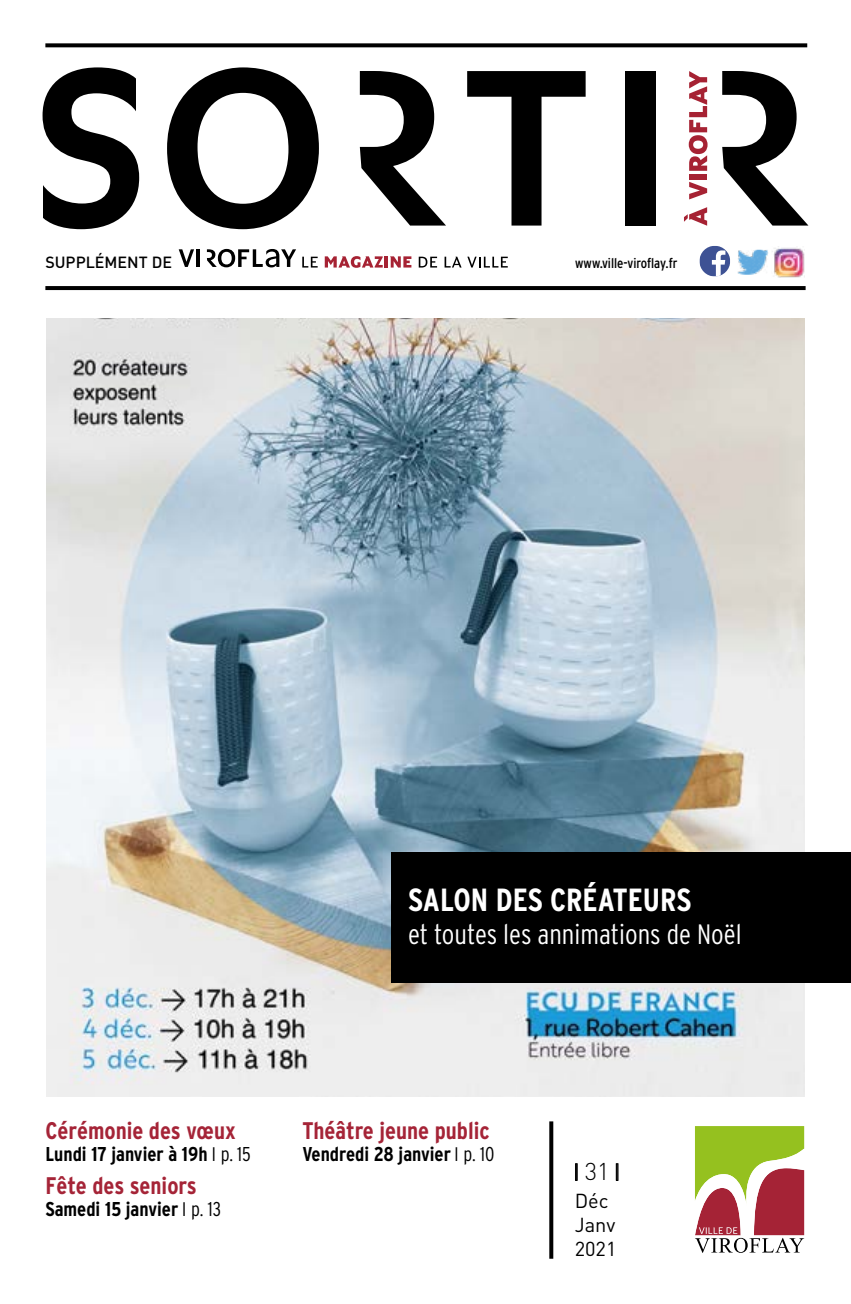
<style>
.page{position:relative;width:851px;height:1304px;background:#fff}
.page>*{position:absolute;margin:0;border:0;box-sizing:border-box;transform-origin:0 0}
.t1{font:700 32px "Interstate Condensed";color:#fff}
.t2{font:300 28px "Interstate Condensed";color:#fff}
.t3{font:700 24px "Interstate Condensed";color:#a52437}
.t4{font:300 24px "DIN";color:#000}
.t5{font:700 20px "Interstate Condensed";color:#000}
.t6{font:20px/24px "DIN";color:#000}
.t7{font:500 16px "DIN";color:#000}
.t8{font:14px "Interstate Condensed";color:#000}
.s1{font-weight:300}
</style>
<div class="page">
<svg style="left:360px;top:71px;width:86px;height:155px"></svg>
<svg style="left:722px;top:71px;width:86px;height:155px"></svg>
<svg style="left:684px;top:207px;width:23px;height:19px"></svg>
<svg style="left:689px;top:182px;width:18px;height:17px"></svg>
<div style="left:689px;top:174px;width:18px;height:6px;background:#a62233"></div>
<svg style="left:688px;top:71px;width:19px;height:100px"></svg>
<svg style="left:43px;top:67px;width:96px;height:162px"></svg>
<svg style="left:167px;top:67px;width:152px;height:162px"></svg>
<div style="left:625px;top:71px;width:30px;height:155px;background:#000"></div>
<svg style="left:467px;top:71px;width:118px;height:155px"></svg>
<svg style="left:179px;top:249px;width:15px;height:18px"></svg>
<hr style="left:196px;top:249px;width:3px;height:18px;background:#000">
<svg style="left:207px;top:249px;width:89px;height:18px"></svg>
<svg style="left:302px;top:257px;width:15px;height:11px"></svg>
<svg style="left:325px;top:256px;width:86px;height:12px"></svg>
<svg style="left:418px;top:257px;width:19px;height:11px"></svg>
<svg style="left:444px;top:257px;width:17px;height:11px"></svg>
<svg style="left:467px;top:257px;width:40px;height:11px"></svg>
<svg style="left:45px;top:43px;width:762px;height:4px;background:#161616"></svg>
<svg style="left:45px;top:286px;width:760px;height:4px;background:#040404"></svg>
<svg style="left:549px;top:1121px;width:4px;height:138px"></svg>
<img style="left:46px;top:318px;width:758px;height:778px">
<svg style="left:699px;top:246px;width:31px;height:30px"></svg>
<svg style="left:711px;top:250px;width:14px;height:26px"></svg>
<img style="left:737px;top:250px;width:31px;height:25px">
<img style="left:772px;top:246px;width:32px;height:31px">
<svg style="left:695px;top:1126px;width:109px;height:127px"></svg>
<div style="left:391px;top:852px;width:459px;height:130px;background:#000"></div>
<p class="t7" style="left:45px;top:252px;width:128px">SUPPLÉMENT DE</p>
<p class="t8" style="left:575px;top:255px;width:104px">www.ville-viroflay.fr</p>
<h1 class="t1" style="left:408px;top:881px;width:285px">SALON DES CRÉATEURS</h1>
<h2 class="t2" style="left:408px;top:919px;width:335px">et toutes les annimations de Noël</h2>
<p class="t3" style="left:45px;top:1117px;width:192px">Cérémonie des vœux</p>
<p class="t5" style="left:45px;top:1142px;width:207px">Lundi 17 janvier à 19h ❘ <span class="s1">p. 15</span></p>
<p class="t3" style="left:45px;top:1172px;width:153px">Fête des seniors</p>
<p class="t5" style="left:45px;top:1198px;width:177px">Samedi 15 janvier ❘ <span class="s1">p. 13</span></p>
<p class="t3" style="left:302px;top:1117px;width:189px">Théâtre jeune public</p>
<p class="t5" style="left:302px;top:1142px;width:193px">Vendredi 28 janvier ❘ <span class="s1">p. 10</span></p>
<p class="t4" style="left:574px;top:1157px;width:46px">❘ 31 ❘</p>
<p class="t6" style="left:574px;top:1188px;width:43px">Déc<br>Janv<br>2021</p>
</div>
